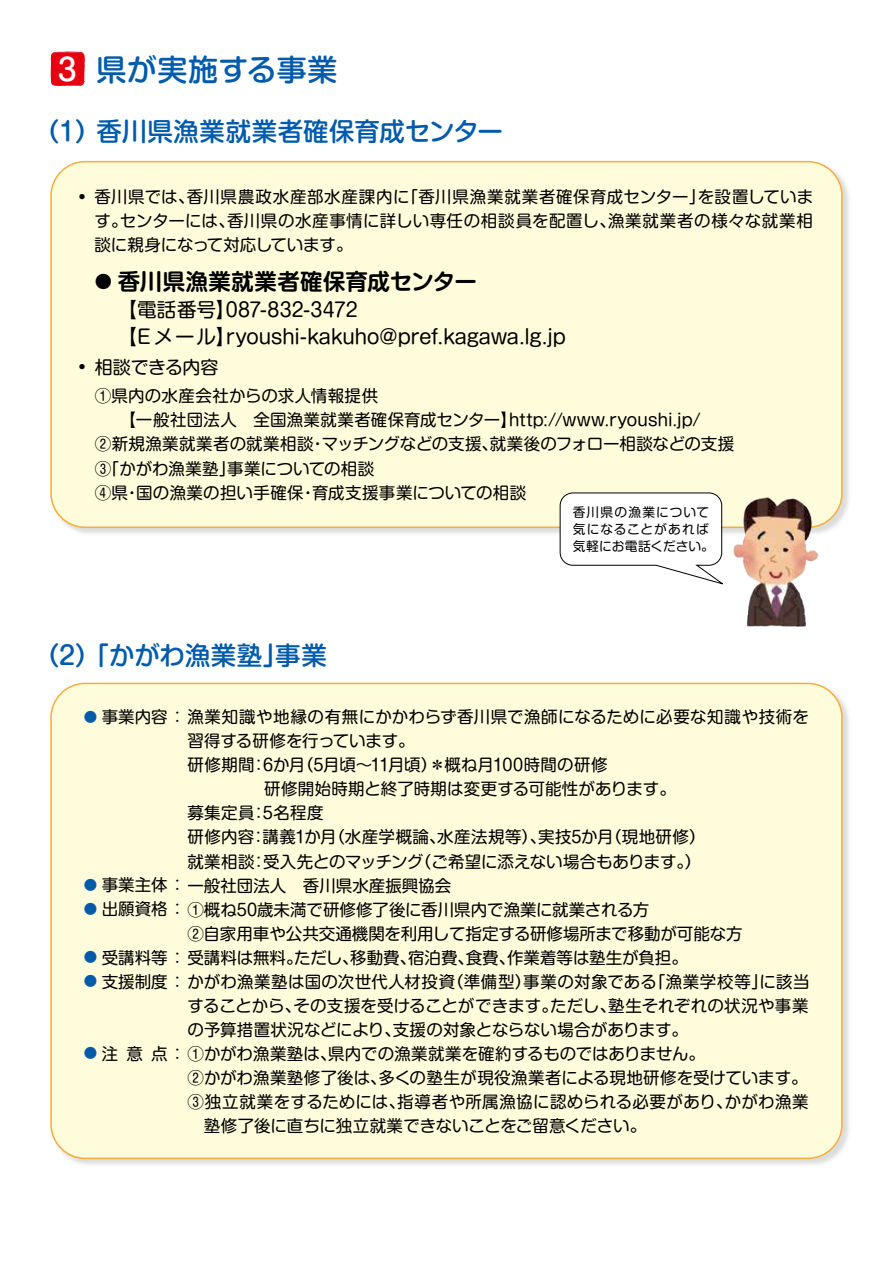
<style>
.page{position:relative;width:893px;height:1263px;background:#fff}
.page>*{position:absolute;margin:0;border:0;box-sizing:border-box;transform-origin:0 0}
.t1{font:500 30px "Shin M Go Pro";letter-spacing:.015em;color:#005bac}
.t2{font:30px "Shin M Go Pro";color:#000}
.t3{font:500 25.5px "Shin M Go Pro";color:#005bac}
.t4{font:700 22.35px "Shin M Go Pro De";letter-spacing:.005em;color:#000}
.t5{font:19.5px/27.2px "Shin M Go Pro";letter-spacing:-.015em;color:#000}
.t6{font:18px "Shin M Go Pro";letter-spacing:-.015em;color:#000}
.t7{font:16.5px/24px "Shin M Go Pro";color:#000}
.t8{font:16.5px "Shin M Go Pro";letter-spacing:.02em;color:#000}
.t9{font:12.75px/17px "Shin M Go Pro";letter-spacing:.06em;color:#000}
.s1{color:#fff}
.s2{font-size:17.25px}
.s3{font-size:13.5px;color:#005bac}
</style>
<div class="page">
<img style="left:53px;top:160px;width:796px;height:374px">
<img style="left:53px;top:682px;width:796px;height:483px">
<div style="left:51px;top:162px;width:791px;height:365px;background:#fffcdb;border-radius:34px"></div>
<div style="left:51px;top:683px;width:791px;height:475px;background:#fffcdb;border-radius:34px"></div>
<svg style="left:50px;top:51px;width:36px;height:35px"></svg>
<img style="left:726px;top:497px;width:103px;height:130px">
<svg style="left:559px;top:492px;width:167px;height:93px"></svg>
<h1 class="t1" style="left:58px;top:45px;width:281px"><span class="s1">3</span> 県が実施する事業</h1>
<h2 class="t3" style="left:34px;top:110px;width:471px">（1）香川県漁業就業者確保育成センター</h2>
<h1 class="t2" style="left:67px;top:173px;width:31px">・</h1>
<h1 class="t2" style="left:67px;top:343px;width:31px">・</h1>
<p class="t7" style="left:94px;top:183px;width:720px;text-align:justify">香川県では、香川県農政水産部水産課内に「香川県漁業就業者確保育成センター」を設置しています。センターには、香川県の水産事情に詳しい専任の相談員を配置し、漁業就業者の様々な就業相談に親身になって対応しています。</p>
<h3 class="t4" style="left:95px;top:263px;width:384px"><span class="s2">●</span> 香川県漁業就業者確保育成センター</h3>
<p class="t5" style="left:118px;top:294px;width:450px">【電話番号】087-832-3472<br>【E メール】ryoushi-kakuho@pref.kagawa.lg.jp</p>
<p class="t6" style="left:95px;top:353px;width:125px">相談できる内容</p>
<p class="t7" style="left:95px;top:382px;width:641px">①県内の水産会社からの求人情報提供<br>　　【一般社団法人　全国漁業就業者確保育成センター】http://www.ryoushi.jp/<br>②新規漁業就業者の就業相談・マッチングなどの支援、就業後のフォロー相談などの支援③「かがわ漁業塾」事業についての相談<br>④県・国の漁業の担い手確保・育成支援事業についての相談</p>
<p class="t9" style="left:573px;top:502px;width:143px">香川県の漁業について気になることがあれば気軽にお電話ください。</p>
<h2 class="t3" style="left:34px;top:634px;width:295px">（2）「かがわ漁業塾」事業</h2>
<p class="t7" style="left:187px;top:703px;width:623px;text-indent:-104px"><span class="s3">●</span> 事業内容 ：漁業知識や地縁の有無にかかわらず香川県で漁師になるために必要な知識や技術を習得する研修を行っています。<br>研修期間：6か月（5月頃～11月頃）＊概ね月100時間の研修<br>　　　　 研修開始時期と終了時期は変更する可能性があります。<br>募集定員：5名程度<br>研修内容：講義1か月（水産学概論、水産法規等）、実技5か月（現地研修）<br>就業相談：受入先とのマッチング（ご希望に添えない場合もあります。）</p>
<p class="t7" style="left:84px;top:871px;width:369px"><span class="s3">●</span> 事業主体 ：一般社団法人　香川県水産振興協会</p>
<p class="t7" style="left:187px;top:895px;width:557px;text-indent:-104px"><span class="s3">●</span> 出願資格 ：①概ね50歳未満で研修修了後に香川県内で漁業に就業される方<br>②自家用車や公共交通機関を利用して指定する研修場所まで移動が可能な方</p>
<p class="t7" style="left:84px;top:943px;width:606px"><span class="s3">●</span> 受講料等 ：受講料は無料。ただし、移動費、宿泊費、食費、作業着等は塾生が負担。</p>
<p class="t7" style="left:187px;top:967px;width:624px;text-align:justify;text-indent:-104px"><span class="s3">●</span> 支援制度 ：かがわ漁業塾は国の次世代人材投資（準備型）事業の対象である「漁業学校等」に該当することから、その支援を受けることができます。ただし、塾生それぞれの状況や事業の予算措置状況などにより、支援の対象とならない場合があります。</p>
<p class="t7" style="left:84px;top:1039px;width:623px"><span class="s3">●</span> 注意点 ：①かがわ漁業塾は、県内での漁業就業を確約するものではありません。</p>
<p class="t7" style="left:187px;top:1063px;width:622px">②かがわ漁業塾修了後は、多くの塾生が現役漁業者による現地研修を受けています。</p>
<p class="t8" style="left:187px;top:1088px;width:623px">③独立就業をするためには、指導者や所属漁協に認められる必要があり、かがわ漁業</p>
<p class="t7" style="left:204px;top:1111px;width:444px">塾修了後に直ちに独立就業できないことをご留意ください。</p>
</div>
